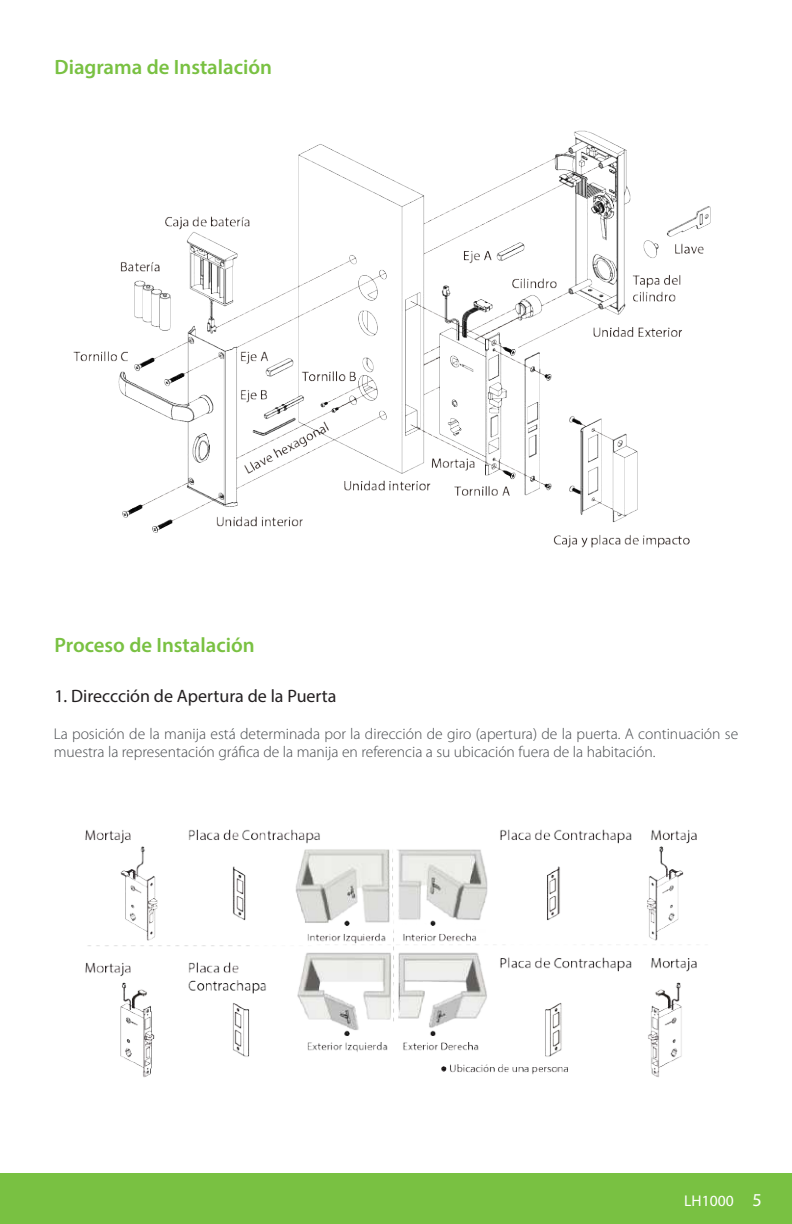
<style>
.page{position:relative;width:792px;height:1224px;background:#fff}
.page>*{position:absolute;margin:0;border:0;box-sizing:border-box;transform-origin:0 0}
.t1{font:600 20.8px "Myriad Pro";color:#79c142}
.t2{font:18px "Myriad Pro";color:#231f20}
.t3{font:300 15.6px/18px "Myriad Pro";color:#474a4e}
.t4{font:15.6px "Myriad Pro";color:#fff}
.s1{font-size:18.2px}
</style>
<div class="page">
<div style="left:0;top:1173px;width:792px;height:51px;background:#79c142"></div>
<img style="left:73px;top:130px;width:638px;height:418px">
<img style="left:85px;top:829px;width:612px;height:249px">
<h1 class="t1" style="left:54px;top:53px;width:219px">Diagrama de Instalación</h1>
<h1 class="t1" style="left:54px;top:631px;width:202px">Proceso de Instalación</h1>
<p class="t2" style="left:54px;top:685px;width:284px">1. Direccción de Apertura de la Puerta</p>
<p class="t3" style="left:54px;top:725px;width:686px">La posición de la manija está determinada por la dirección de giro (apertura) de la puerta. A continuación se muestra la representación gráfica de la manija en referencia a su ubicación fuera de la habitación.</p>
<p class="t4" style="left:684px;top:1191px;width:79px">LH1000 <span class="s1">5</span></p>
</div>
